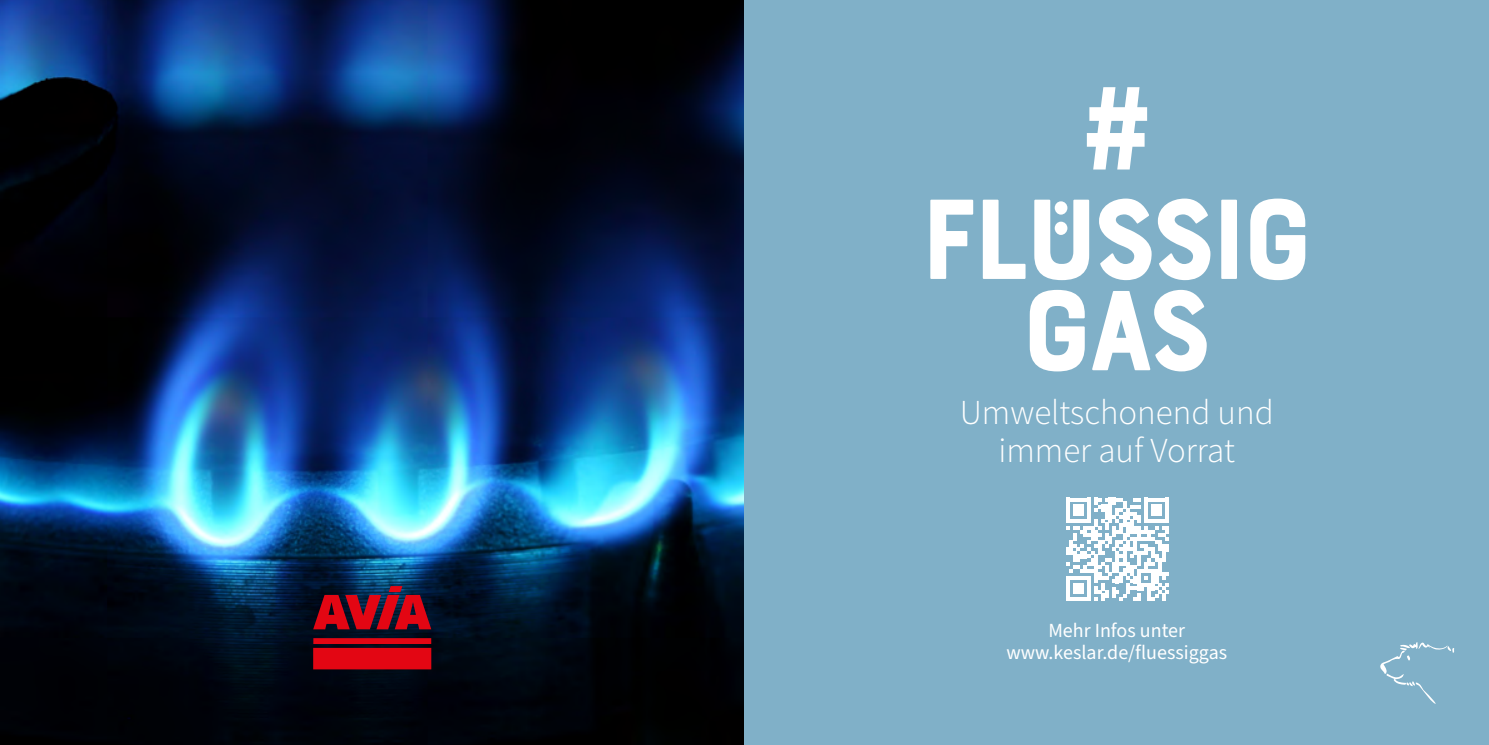
<style>
.page{position:relative;width:1489px;height:745px;background:#fff}
.page>*{position:absolute;margin:0;border:0;box-sizing:border-box;transform-origin:0 0}
.t1{font:900 126.5px "Source Sans Pro";color:#fff}
.t2{font:120px/91.2px "Bourton Base";letter-spacing:-.06em;color:#fff;text-align:center}
.t3{font:300 35px/37.5px "Source Sans Pro";color:#fff;text-align:center}
.t4{font:20px/22.5px "Source Sans Pro";color:#fff;text-align:center}
</style>
<div class="page">
<img style="left:0;top:0;width:744px;height:744px">
<svg style="left:313px;top:585px;width:118px;height:84px;background:#870d1e"></svg>
<div style="left:744px;top:0;width:744px;height:744px;background:#80b0c8"></div>
<svg style="left:1066px;top:497px;width:102px;height:103px"></svg>
<div style="left:1054px;top:201px;width:13px;height:13px;background:#fff;border-radius:50%"></div>
<div style="left:1054px;top:221px;width:13px;height:14px;background:#fff;border-radius:50%"></div>
<svg style="left:1380px;top:642px;width:73px;height:61px"></svg>
<h1 class="t1" style="left:1082px;top:40px;width:70px">#</h1>
<h2 class="t2" style="left:919px;top:196px;width:397px">FLUSSIG<br>GAS</h2>
<h3 class="t3" style="left:959px;top:393px;width:315px">Umweltschonend und immer auf Vorrat</h3>
<p class="t4" style="left:1006px;top:619px;width:222px">Mehr Infos unter www.keslar.de/fluessiggas</p>
</div>
